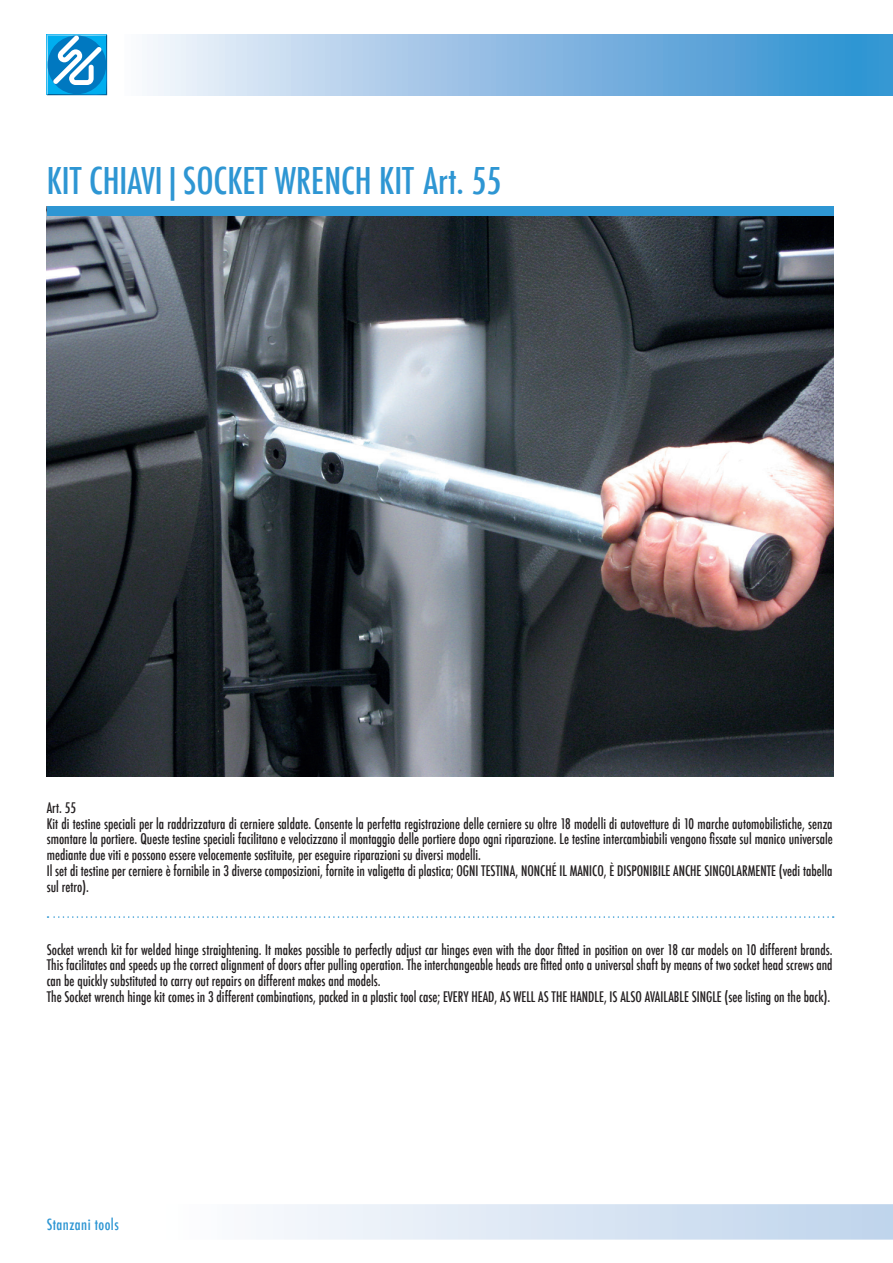
<style>
.page{position:relative;width:893px;height:1263px;background:#fff}
.page>*{position:absolute;margin:0;border:0;box-sizing:border-box;transform-origin:0 0}
.t1{font:500 condensed 36px "Futura";color:#2e96d3}
.t2{font:500 condensed 15px "Futura";letter-spacing:.03em;color:#2e96d3}
.t3{font:500 condensed 14.25px/15.8px "Futura";color:#231f20;scale:.95 1}
</style>
<div class="page">
<svg style="left:47px;top:35px;width:60px;height:60px"></svg>
<div style="left:125px;top:34px;width:768px;height:62px;background:linear-gradient(to right,#f8f3fb,#298bcf)"></div>
<div style="left:160px;top:1204px;width:733px;height:35px;background:linear-gradient(to right,#fefeff,#bed3eb)"></div>
<img style="left:47px;top:216px;width:786px;height:561px">
<svg style="left:48px;top:916px;width:786px;height:2px"></svg>
<div style="left:47px;top:206px;width:786px;height:10px;background:#2e96d3"></div>
<h1 class="t1" style="left:47px;top:158px;width:456px">KIT CHIAVI|SOCKET WRENCH KIT Art. 55</h1>
<p class="t3" style="left:47px;top:800px;width:829px">Art. 55<br>Kit di testine speciali per la raddrizzatura di cerniere saldate. Consente la perfetta registrazione delle cerniere su oltre 18 modelli di autovetture di 10 marche automobilistiche, senza smontare la portiere. Queste testine speciali facilitano e velocizzano il montaggio delle portiere dopo ogni riparazione. Le testine intercambiabili vengono fissate sul manico universale mediante due viti e possono essere velocemente sostituite, per eseguire riparazioni su diversi modelli.<br>Il set di testine per cerniere è fornibile in 3 diverse composizioni, fornite in valigetta di plastica; OGNI TESTINA, NONCHÉ IL MANICO, È DISPONIBILE ANCHE SINGOLARMENTE (vedi tabella sul retro).</p>
<p class="t3" style="left:47px;top:942px;width:829px">Socket wrench kit for welded hinge straightening. It makes possible to perfectly adjust car hinges even with the door fitted in position on over 18 car models on 10 different brands.<br>This facilitates and speeds up the correct alignment of doors after pulling operation. The interchangeable heads are fitted onto a universal shaft by means of two socket head screws and can be quickly substituted to carry out repairs on different makes and models.<br>The Socket wrench hinge kit comes in 3 different combinations, packed in a plastic tool case; EVERY HEAD, AS WELL AS THE HANDLE, IS ALSO AVAILABLE SINGLE (see listing on the back).</p>
<p class="t2" style="left:47px;top:1214px;width:74px">Stanzani tools</p>
</div>
